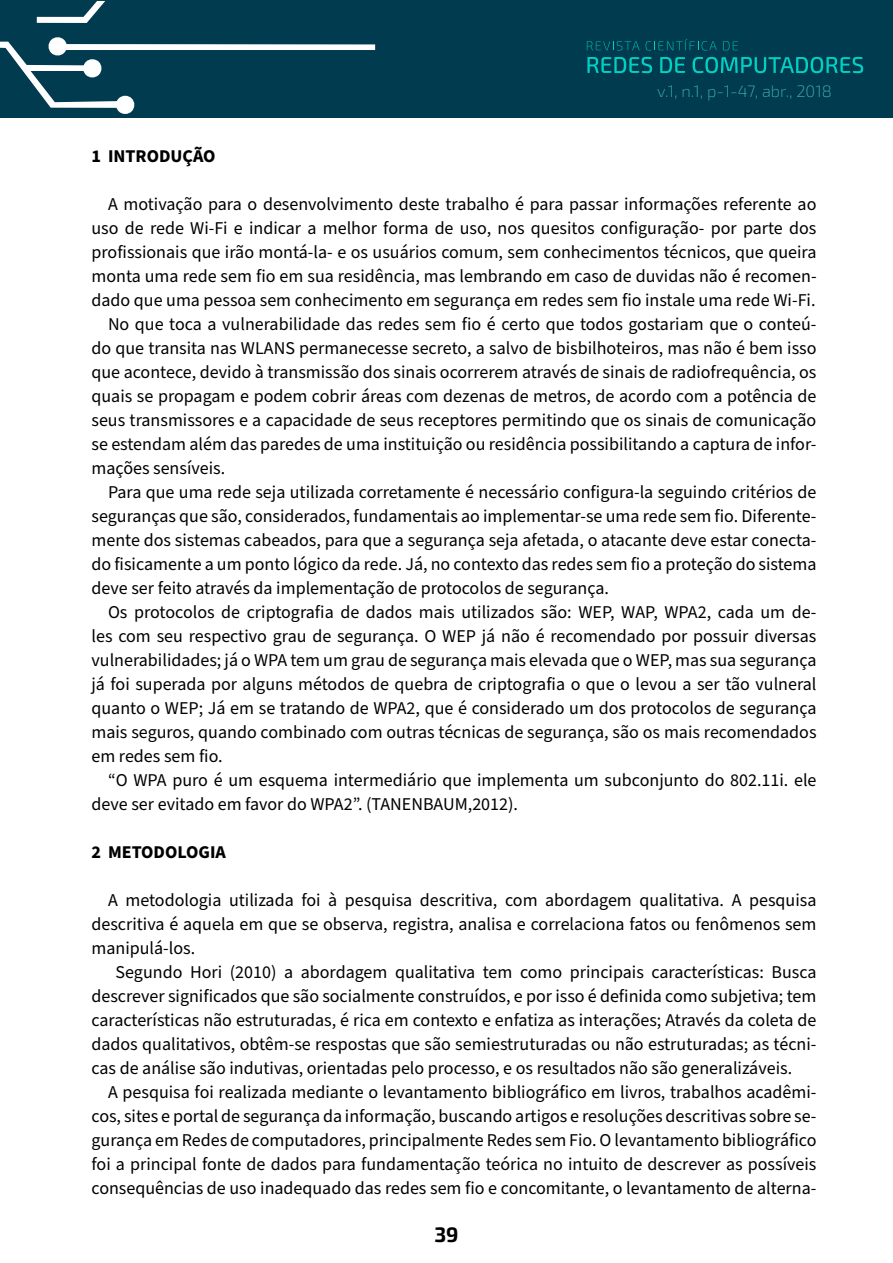
<style>
.page{position:relative;width:893px;height:1263px;background:#fff}
.page>*{position:absolute;margin:0;border:0;box-sizing:border-box;transform-origin:0 0}
.t1{font:700 21px "Exo 2";color:#000}
.t2{font:18px/24px "Source Sans Pro";color:#000;text-align:justify}
.t3{font:700 18px "Source Sans Pro";color:#000}
.t4{font:200 16.5px "Exo 2";color:#47bab6}
</style>
<div class="page">
<div style="left:0;top:0;width:893px;height:118px;background:#003b4f"></div>
<svg style="left:37px;top:1px;width:68px;height:22px"></svg>
<svg style="left:0;top:37px;width:375px;height:77px"></svg>
<svg style="left:587px;top:41px;width:53px;height:9px"></svg>
<svg style="left:646px;top:39px;width:71px;height:11px"></svg>
<svg style="left:723px;top:41px;width:15px;height:9px"></svg>
<svg style="left:587px;top:57px;width:65px;height:16px"></svg>
<svg style="left:660px;top:57px;width:25px;height:16px"></svg>
<svg style="left:693px;top:57px;width:170px;height:16px"></svg>
<p class="t4" style="left:657px;top:82px;width:176px">v.1, n.1, p-1-47, abr., 2018</p>
<p class="t3" style="left:92px;top:143px;width:126px">1 INTRODUÇÃO</p>
<p class="t2" style="left:108px;top:192px;width:710px">A motivação para o desenvolvimento deste trabalho é para passar informações referente ao</p>
<p class="t2" style="left:92px;top:216px;width:726px">uso de rede Wi-Fi e indicar a melhor forma de uso, nos quesitos configuração- por parte dos</p>
<p class="t2" style="left:92px;top:240px;width:726px">profissionais que irão montá-la- e os usuários comum, sem conhecimentos técnicos, que queira</p>
<p class="t2" style="left:92px;top:264px;width:727px">monta uma rede sem fio em sua residência, mas lembrando em caso de duvidas não é recomen-</p>
<p class="t2" style="left:92px;top:288px;width:725px">dado que uma pessoa sem conhecimento em segurança em redes sem fio instale uma rede Wi-Fi.</p>
<p class="t2" style="left:108px;top:312px;width:710px">No que toca a vulnerabilidade das redes sem fio é certo que todos gostariam que o conteú-</p>
<p class="t2" style="left:92px;top:336px;width:727px">do que transita nas WLANS permanecesse secreto, a salvo de bisbilhoteiros, mas não é bem isso</p>
<p class="t2" style="left:92px;top:360px;width:726px">que acontece, devido à transmissão dos sinais ocorrerem através de sinais de radiofrequência, os</p>
<p class="t2" style="left:92px;top:384px;width:726px">quais se propagam e podem cobrir áreas com dezenas de metros, de acordo com a potência de</p>
<p class="t2" style="left:92px;top:408px;width:726px">seus transmissores e a capacidade de seus receptores permitindo que os sinais de comunicação</p>
<p class="t2" style="left:92px;top:432px;width:726px">se estendam além das paredes de uma instituição ou residência possibilitando a captura de infor-</p>
<p class="t2" style="left:92px;top:456px;width:135px">mações sensíveis.</p>
<p class="t2" style="left:108px;top:480px;width:710px">Para que uma rede seja utilizada corretamente é necessário configura-la seguindo critérios de</p>
<p class="t2" style="left:92px;top:504px;width:726px">seguranças que são, considerados, fundamentais ao implementar-se uma rede sem fio. Diferente-</p>
<p class="t2" style="left:92px;top:528px;width:726px">mente dos sistemas cabeados, para que a segurança seja afetada, o atacante deve estar conecta-</p>
<p class="t2" style="left:92px;top:552px;width:726px">do fisicamente a um ponto lógico da rede. Já, no contexto das redes sem fio a proteção do sistema</p>
<p class="t2" style="left:92px;top:576px;width:519px">deve ser feito através da implementação de protocolos de segurança.</p>
<p class="t2" style="left:108px;top:600px;width:710px">Os protocolos de criptografia de dados mais utilizados são: WEP, WAP, WPA2, cada um de-</p>
<p class="t2" style="left:91px;top:624px;width:726px">les com seu respectivo grau de segurança. O WEP já não é recomendado por possuir diversas</p>
<p class="t2" style="left:91px;top:648px;width:726px">vulnerabilidades; já o WPA tem um grau de segurança mais elevada que o WEP, mas sua segurança</p>
<p class="t2" style="left:91px;top:672px;width:726px">já foi superada por alguns métodos de quebra de criptografia o que o levou a ser tão vulneral</p>
<p class="t2" style="left:91px;top:696px;width:726px">quanto o WEP; Já em se tratando de WPA2, que é considerado um dos protocolos de segurança</p>
<p class="t2" style="left:91px;top:720px;width:726px">mais seguros, quando combinado com outras técnicas de segurança, são os mais recomendados</p>
<p class="t2" style="left:91px;top:744px;width:133px">em redes sem fio.</p>
<p class="t2" style="left:108px;top:768px;width:710px">“O WPA puro é um esquema intermediário que implementa um subconjunto do 802.11i. ele</p>
<p class="t2" style="left:91px;top:792px;width:428px">deve ser evitado em favor do WPA2”. (TANENBAUM,2012).</p>
<p class="t3" style="left:91px;top:839px;width:136px">2 METODOLOGIA</p>
<p class="t2" style="left:91px;top:888px;width:726px;text-indent:17px">A metodologia utilizada foi à pesquisa descritiva, com abordagem qualitativa. A pesquisa descritiva é aquela em que se observa, registra, analisa e correlaciona fatos ou fenômenos sem manipulá-los.</p>
<p class="t2" style="left:91px;top:960px;width:726px;text-indent:24px">Segundo Hori (2010) a abordagem qualitativa tem como principais características: Busca descrever significados que são socialmente construídos, e por isso é definida como subjetiva; tem características não estruturadas, é rica em contexto e enfatiza as interações; Através da coleta de dados qualitativos, obtêm-se respostas que são semiestruturadas ou não estruturadas; as técni&shy;cas de análise são indutivas, orientadas pelo processo, e os resultados não são generalizáveis.</p>
<p class="t2" style="left:91px;top:1080px;width:726px;text-indent:17px">A pesquisa foi realizada mediante o levantamento bibliográfico em livros, trabalhos acadêmi&shy;cos, sites e portal de segurança da informação, buscando artigos e resoluções descritivas sobre se&shy;gurança em Redes de computadores, principalmente Redes sem Fio. O levantamento bibliográfico foi a principal fonte de dados para fundamentação teórica no intuito de descrever as possíveis consequências de uso inadequado das redes sem fio e concomitante, o levantamento de alterna-</p>
<p class="t1" style="left:434px;top:1222px;width:26px">39</p>
</div>
